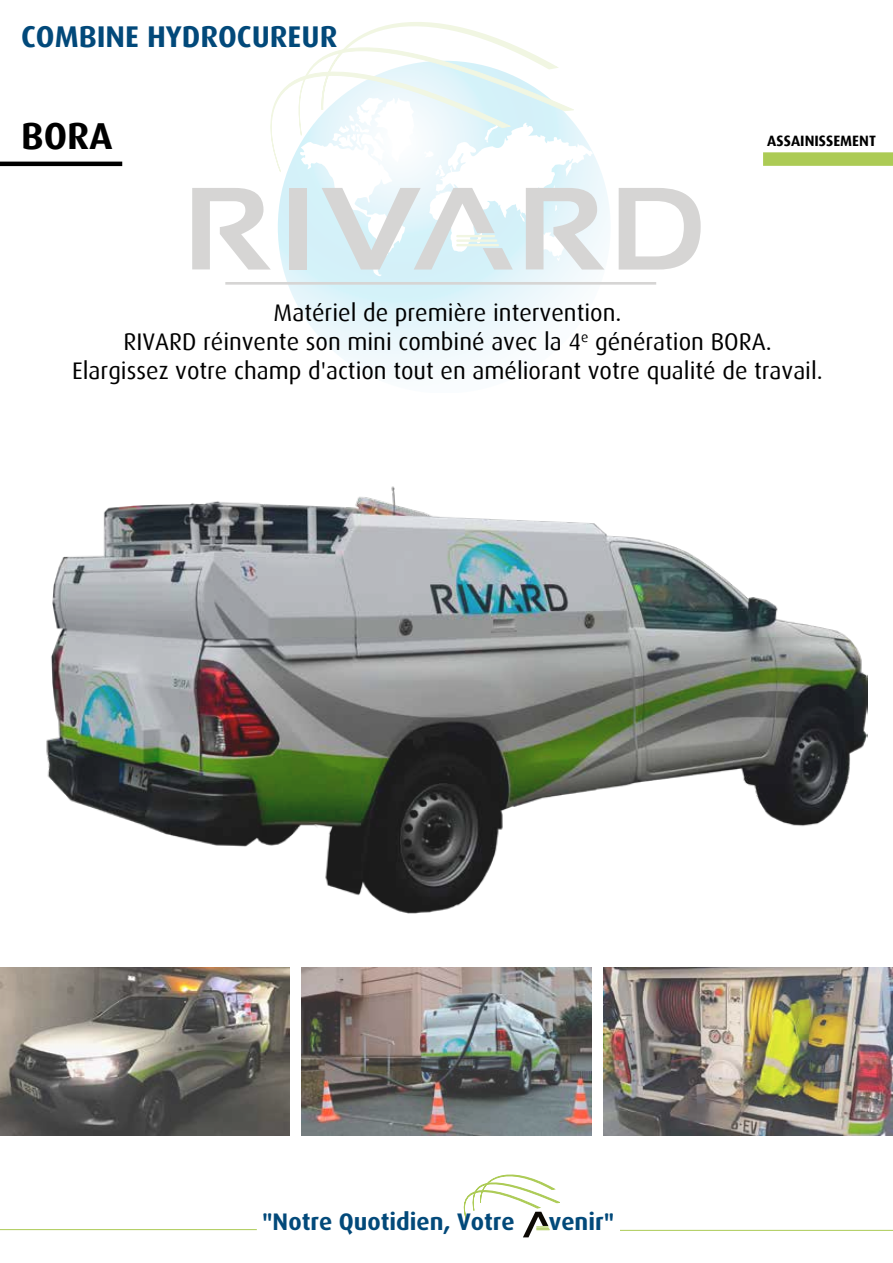
<style>
.page{position:relative;width:893px;height:1263px;background:#fff}
.page>*{position:absolute;margin:0;border:0;box-sizing:border-box;transform-origin:0 0}
.t1{font:700 37.5px "Dax";color:#000}
.t2{font:700 30px "Dax";color:#02497a}
.t3{font:24px/28.8px "Dax";color:#000;text-align:center}
.t4{font:700 24px "Dax";color:#02497a}
.t5{font:700 15px "Dax";color:#000}
</style>
<div class="page">
<hr style="left:0;top:162px;width:122px;height:4px;background:#000">
<div style="left:763px;top:152px;width:130px;height:14px;background:#accb55"></div>
<hr style="left:0;top:1229px;width:257px;height:1px;background:#accb55">
<hr style="left:620px;top:1230px;width:273px;height:1px;background:#accb55">
<svg style="left:278px;top:61px;width:333px;height:332px"></svg>
<hr style="left:225px;top:282px;width:431px;height:3px;background:#0d0904">
<svg style="left:619px;top:188px;width:82px;height:82px"></svg>
<svg style="left:192px;top:22px;width:412px;height:254px"></svg>
<hr style="left:457px;top:235px;width:37px;height:2px;background:#accb55">
<hr style="left:457px;top:239px;width:39px;height:3px;background:#accb55">
<hr style="left:457px;top:244px;width:41px;height:2px;background:#accb55">
<svg style="left:463px;top:1175px;width:97px;height:63px"></svg>
<img style="left:46px;top:486px;width:821px;height:428px">
<img style="left:604px;top:967px;width:289px;height:168px">
<img style="left:302px;top:967px;width:289px;height:168px">
<img style="left:0;top:967px;width:289px;height:168px">
<p class="t2" style="left:21px;top:20px;width:318px">COMBINE HYDROCUREUR</p>
<h1 class="t1" style="left:21px;top:115px;width:93px">BORA</h1>
<p class="t5" style="left:767px;top:133px;width:110px">ASSAINISSEMENT</p>
<p class="t3" style="left:72px;top:299px;width:752px">Matériel de première intervention.<br>RIVARD réinvente son mini combiné avec la 4<sup>e</sup> génération BORA.<br>Elargissez votre champ d'action tout en améliorant votre qualité de travail.</p>
<p class="t4" style="left:262px;top:1208px;width:254px">"Notre Quotidien, Votre</p>
<p class="t4" style="left:549px;top:1208px;width:67px">venir"</p>
</div>
